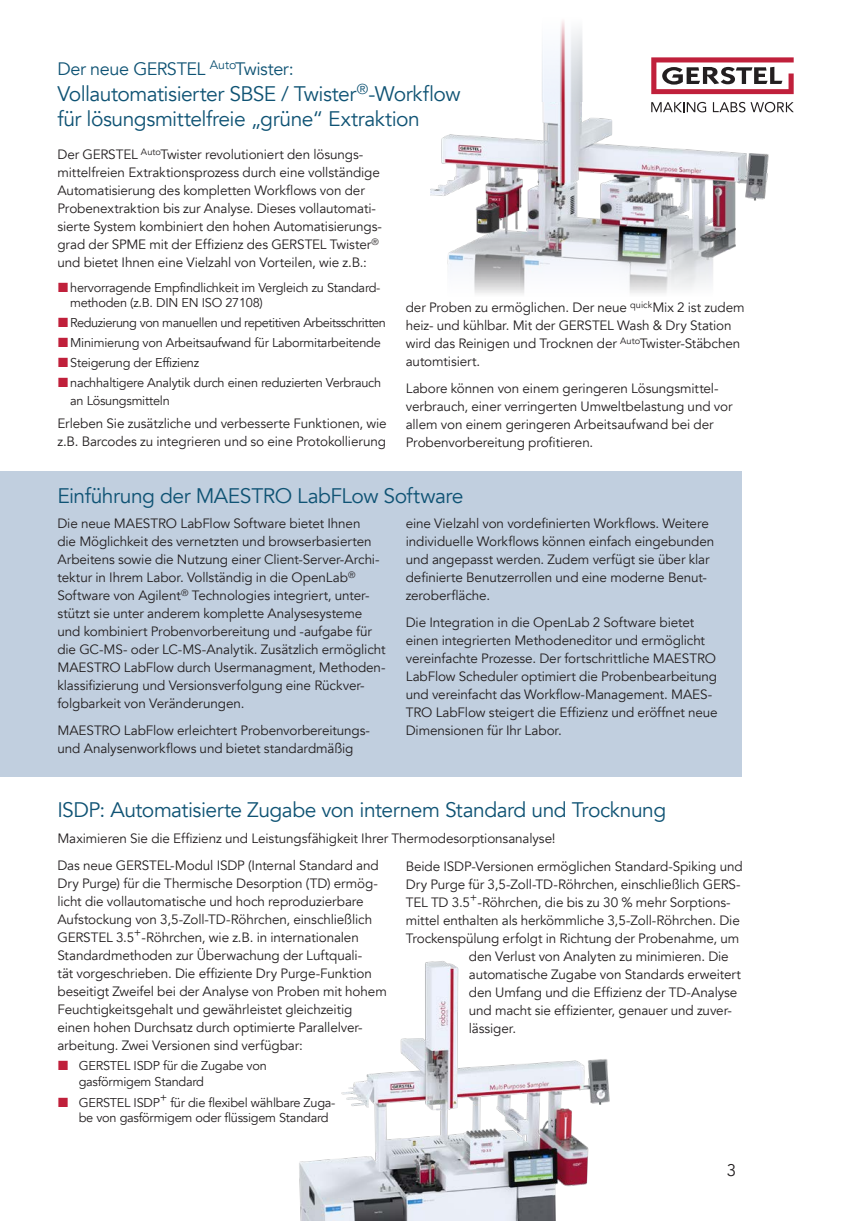
<style>
.page{position:relative;width:851px;height:1221px;background:#fff}
.page>*{position:absolute;margin:0;border:0;box-sizing:border-box;transform-origin:0 0}
.t1{font:21px/25.5px "Avenir";letter-spacing:-.025em;color:#0f5374}
.t2{font:18px "Avenir";letter-spacing:-.025em;color:#0f5374}
.t3{font:16.8px "Avenir";color:#231f20}
.t4{font:13.5px/18px "Avenir";letter-spacing:-.01em;color:#231f20}
.t5{font:12.75px/15.8px "Avenir";letter-spacing:-.02em;color:#231f20}
</style>
<div class="page">
<svg style="left:777px;top:102px;width:16px;height:10px"></svg>
<svg style="left:651px;top:57px;width:142px;height:37px"></svg>
<div style="left:0;top:471px;width:741px;height:306px;background:#c1cfdf"></div>
<img style="left:299px;top:961px;width:311px;height:259px">
<img style="left:431px;top:101px;width:345px;height:193px">
<img style="left:542px;top:20px;width:41px;height:81px">
<h2 class="t2" style="left:57px;top:58px;width:238px">Der neue GERSTEL <sup>Auto</sup>Twister:</h2>
<h1 class="t1" style="left:57px;top:81px;width:404px">Vollautomatisierter SBSE / Twister<sup>®</sup>-Workflow für lösungsmittelfreie „grüne“ Extraktion</h1>
<p class="t4" style="left:57px;top:146px;width:326px">Der GERSTEL <sup>Auto</sup>Twister revolutioniert den lösungs&shy;mittelfreien Extraktionsprozess durch eine vollständige Automatisierung des kompletten Workflows von der Probenextraktion bis zur Analyse. Dieses vollautomati&shy;sierte System kombiniert den hohen Automatisierungs&shy;grad der SPME mit der Effizienz des GERSTEL Twister<sup>® </sup>und bietet Ihnen eine Vielzahl von Vorteilen, wie z.B.:</p>
<p class="t5" style="left:70px;top:279px;width:312px">hervorragende Empfindlichkeit im Vergleich zu Standard&shy;methoden (z.B. DIN EN ISO 27108)</p>
<p class="t5" style="left:70px;top:313px;width:317px;line-height:20px">Reduzierung von manuellen und repetitiven Arbeitsschritten Minimierung von Arbeitsaufwand für Labormitarbeitende Steigerung der Effizienz<br>nachhaltigere Analytik durch einen reduzierten Verbrauch</p>
<p class="t5" style="left:70px;top:393px;width:101px">an Lösungsmitteln</p>
<p class="t4" style="left:57px;top:414px;width:331px">Erleben Sie zusätzliche und verbesserte Funktionen, wie z.B. Barcodes zu integrieren und so eine Protokollierung</p>
<p class="t4" style="left:405px;top:299px;width:340px">der Proben zu ermöglichen. Der neue <sup>quick</sup>Mix 2 ist zudem heiz- und kühlbar. Mit der GERSTEL Wash &amp; Dry Station wird das Reinigen und Trocknen der <sup>Auto</sup>Twister-Stäbchen automtisiert.</p>
<p class="t4" style="left:405px;top:379px;width:328px">Labore können von einem geringeren Lösungsmittel&shy;verbrauch, einer verringerten Umweltbelastung und vor allem von einem geringeren Arbeitsaufwand bei der Probenvorbereitung profitieren.</p>
<h1 class="t1" style="left:57px;top:483px;width:407px">Einführung der MAESTRO LabFLow Software</h1>
<p class="t4" style="left:57px;top:515px;width:330px">Die neue MAESTRO LabFlow Software bietet Ihnen<br>die Möglichkeit des vernetzten und browserbasierten Arbeitens sowie die Nutzung einer Client-Server-Archi&shy;tektur in Ihrem Labor. Vollständig in die OpenLab<sup>® </sup>Software von Agilent<sup>®</sup> Technologies integriert, unter&shy;stützt sie unter anderem komplette Analysesysteme und kombiniert Probenvorbereitung und -aufgabe für die GC-MS- oder LC-MS-Analytik. Zusätzlich ermöglicht MAESTRO LabFlow durch Usermanagment, Methoden&shy;klassifizierung und Versionsverfolgung eine Rückver&shy;folgbarkeit von Veränderungen.</p>
<p class="t4" style="left:57px;top:721px;width:314px">MAESTRO LabFlow erleichtert Probenvorbereitungs&shy;und Analysenworkflows und bietet standardmäßig</p>
<p class="t4" style="left:406px;top:515px;width:310px">eine Vielzahl von vordefinierten Workflows. Weitere individuelle Workflows können einfach eingebunden und angepasst werden. Zudem verfügt sie über klar definierte Benutzerrollen und eine moderne Benut&shy;zeroberfläche.</p>
<p class="t4" style="left:406px;top:613px;width:313px">Die Integration in die OpenLab 2 Software bietet einen integrierten Methodeneditor und ermöglicht vereinfachte Prozesse. Der fortschrittliche MAESTRO LabFlow Scheduler optimiert die Probenbearbeitung und vereinfacht das Workflow-Management. MAES-TRO LabFlow steigert die Effizienz und eröffnet neue Dimensionen für Ihr Labor.</p>
<h1 class="t1" style="left:57px;top:797px;width:610px">ISDP: Automatisierte Zugabe von internem Standard und Trocknung</h1>
<p class="t4" style="left:57px;top:825px;width:499px;line-height:26.2px">Maximieren Sie die Effizienz und Leistungsfähigkeit Ihrer Thermodesorptionsanalyse!<br>Das neue GERSTEL-Modul ISDP (Internal Standard and</p>
<p class="t4" style="left:57px;top:874px;width:331px">Dry Purge) für die Thermische Desorption (TD) ermög&shy;licht die vollautomatische und hoch reproduzierbare Aufstockung von 3,5-Zoll-TD-Röhrchen, einschließlich GERSTEL 3.5<sup>+</sup>-Röhrchen, wie z.B. in internationalen Standardmethoden zur Überwachung der Luftquali-<br>tät vorgeschrieben. Die effiziente Dry Purge-Funktion beseitigt Zweifel bei der Analyse von Proben mit hohem Feuchtigkeitsgehalt und gewährleistet gleichzeitig einen hohen Durchsatz durch optimierte Parallelver&shy;arbeitung. Zwei Versionen sind verfügbar:</p>
<p class="t5" style="left:79px;top:1057px;width:189px">GERSTEL ISDP für die Zugabe von gasförmigem Standard</p>
<p class="t5" style="left:79px;top:1094px;width:258px">GERSTEL ISDP<sup>+</sup> für die flexibel wählbare Zuga&shy;be von gasförmigem oder flüssigem Standard</p>
<p class="t4" style="left:405px;top:857px;width:338px">Beide ISDP-Versionen ermöglichen Standard-Spiking und</p>
<p class="t4" style="left:405px;top:875px;width:336px">Dry Purge für 3,5-Zoll-TD-Röhrchen, einschließlich GERS-</p>
<p class="t4" style="left:405px;top:893px;width:326px">TEL TD 3.5<sup>+</sup>-Röhrchen, die bis zu 30 % mehr Sorptions-</p>
<p class="t4" style="left:405px;top:911px;width:335px">mittel enthalten als herkömmliche 3,5-Zoll-Röhrchen. Die</p>
<p class="t4" style="left:405px;top:929px;width:335px">Trockenspülung erfolgt in Richtung der Probenahme, um</p>
<p class="t4" style="left:468px;top:947px;width:261px">den Verlust von Analyten zu minimieren. Die</p>
<p class="t4" style="left:468px;top:965px;width:273px">automatische Zugabe von Standards erweitert</p>
<p class="t4" style="left:468px;top:983px;width:270px">den Umfang und die Effizienz der TD-Analyse</p>
<p class="t4" style="left:468px;top:1001px;width:265px">und macht sie effizienter, genauer und zuver-</p>
<p class="t4" style="left:468px;top:1019px;width:49px">lässiger.</p>
<p class="t3" style="left:726px;top:1160px;width:11px">3</p>
</div>
